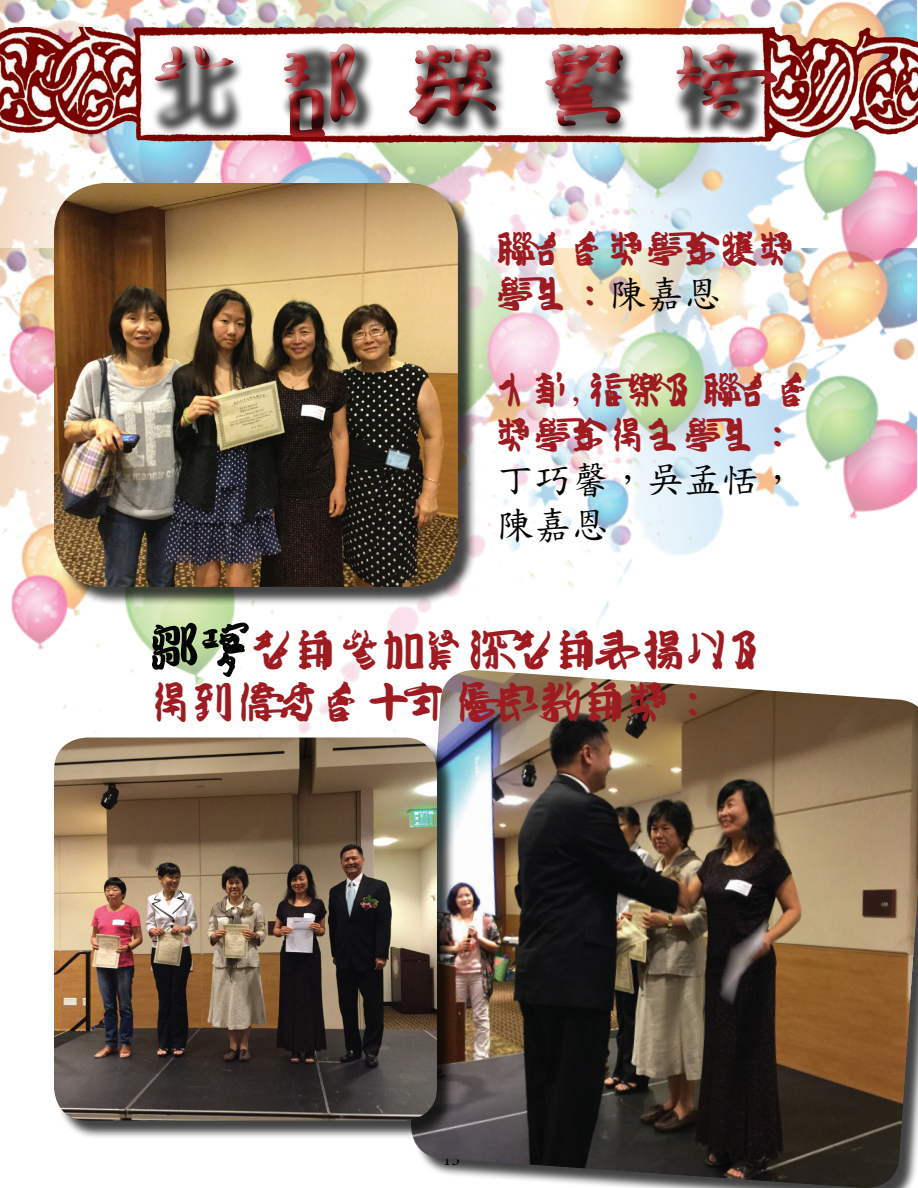
<style>
.page{position:relative;width:918px;height:1188px;background:#fff}
.page>*{position:absolute;margin:0;border:0;box-sizing:border-box;transform-origin:0 0}
.t1{font:500 87px "DLJ Gy Sho";color:#9e1c21}
.t2{font:500 43.5px/52.2px "DLJ Gy Sho";color:#9e1c21}
.t3{font:500 37.5px/45px "DLJ Gy Sho";color:#9e1c21}
.t4{font:37.5px/45px "DF Kai Shu SB Estd BF";color:#040503}
.t5{font:18px "Minion Pro";color:#040503}
.s1{font-family:"DF Kai Shu SB Estd BF";font-weight:400;color:#040503}
.s2{font-size:51px;color:#040503}
</style>
<div class="page">
<img style="left:0;top:0;width:916px;height:691px">
<img style="left:0;top:27px;width:918px;height:117px">
<div style="left:151px;top:41px;width:618px;height:98px;background:#040503;opacity:.75"></div>
<div style="left:150px;top:41px;width:617px;height:95px;background:#040503;opacity:.75"></div>
<div style="left:56px;top:185px;width:420px;height:420px;background:#040503;opacity:.75"></div>
<img style="left:54px;top:183px;width:404px;height:404px">
<img style="left:409px;top:670px;width:509px;height:518px">
<div style="left:56px;top:740px;width:399px;height:399px;background:#040503;opacity:.75"></div>
<img style="left:54px;top:738px;width:383px;height:383px">
<h1 class="t1" style="left:150px;top:41px;width:667px">北 郡榮 譽 榜</h1>
<p class="t3" style="left:496px;top:226px;width:321px">聯合會獎學金獲獎學生：<span class="s1">陳嘉恩</span></p>
<p class="t3" style="left:496px;top:367px;width:320px">大華,福樂及聯合會獎學金得主學生：</p>
<p class="t4" style="left:496px;top:457px;width:301px">丁巧馨，吳孟恬，陳嘉恩</p>
<p class="t2" style="left:150px;top:624px;width:626px"><span class="s2">鄒瓊</span>老師參加資深老師表揚以及得到僑委會十年優良教師獎：</p>
<p class="t5" style="left:443px;top:1147px;width:19px">13</p>
</div>
